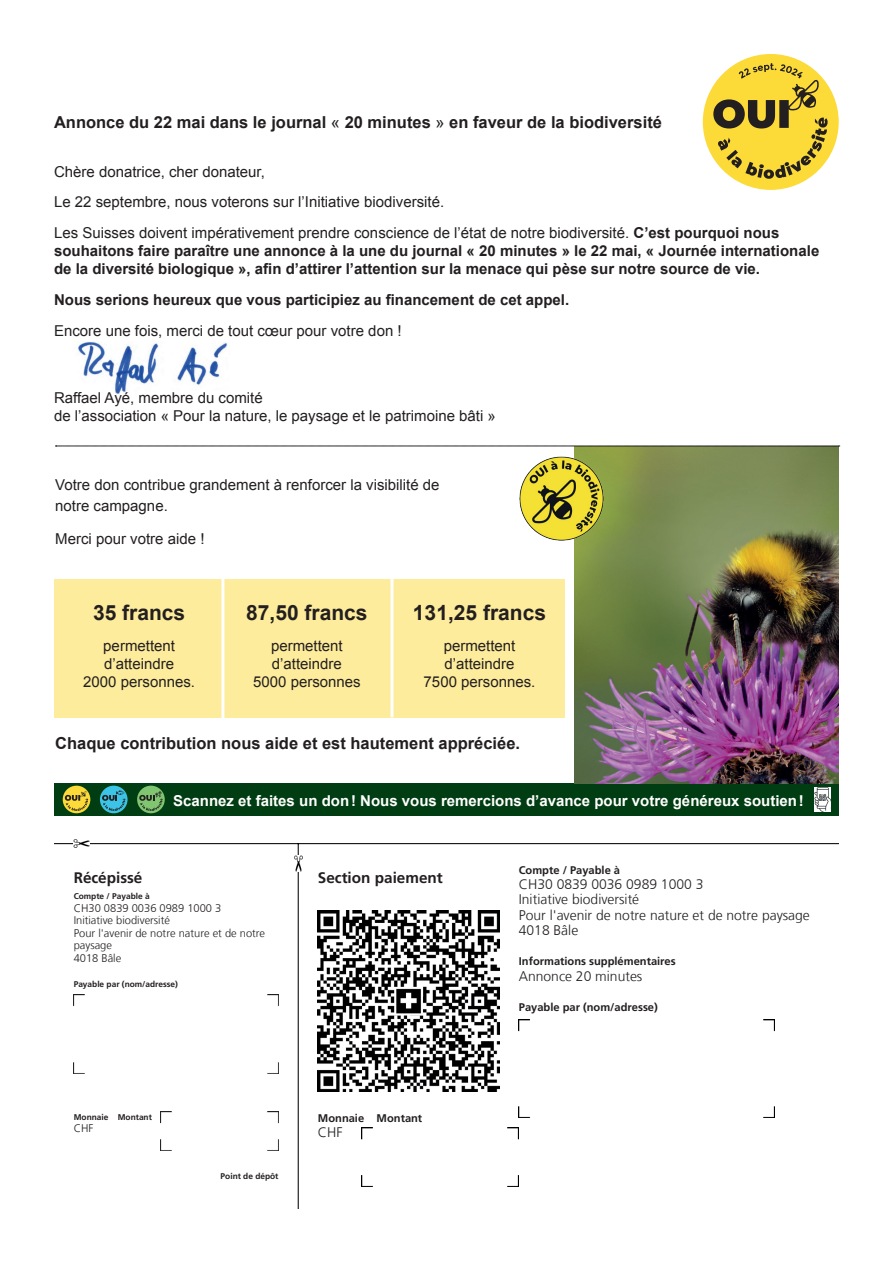
<style>
.page{position:relative;width:893px;height:1263px;background:#fff}
.page>*{position:absolute;margin:0;border:0;box-sizing:border-box;transform-origin:0 0}
.t1{font:700 21px "Arial";color:#231f20}
.t2{font:700 16.5px "Arial";color:#231f20}
.t3{font:700 15.3px "Frutiger";color:#231f20}
.t4{font:15px/18px "Arial";color:#231f20}
.t5{font:700 15px/18px "Arial";color:#231f20}
.t6{font:700 15px "Arial";color:#fff}
.t7{font:300 13.95px/15.3px "Frutiger";color:#231f20}
.t8{font:300 11.1px/12.5px "Frutiger";color:#231f20}
.t9{font:700 11.1px "Frutiger";color:#231f20}
.t10{font:700 8.4px "Frutiger";color:#231f20}
.s1{font-weight:400}
.s2{font-weight:700}
</style>
<div class="page">
<img style="left:78px;top:342px;width:150px;height:52px">
<div style="left:54px;top:783px;width:785px;height:33px;background:#003d12"></div>
<div style="left:137px;top:786px;width:28px;height:27px;background:#80c671;border-radius:50%"></div>
<svg style="left:139px;top:791px;width:24px;height:20px"></svg>
<img style="left:814px;top:787px;width:17px;height:25px">
<img style="left:574px;top:447px;width:265px;height:336px">
<img style="left:519px;top:455px;width:86px;height:86px">
<svg style="left:55px;top:446px;width:785px;height:1px"></svg>
<div style="left:63px;top:786px;width:27px;height:27px;background:#fcda37;border-radius:50%"></div>
<svg style="left:65px;top:791px;width:23px;height:20px"></svg>
<div style="left:100px;top:786px;width:28px;height:27px;background:#3bc4e6;border-radius:50%"></div>
<svg style="left:102px;top:790px;width:23px;height:21px"></svg>
<div style="left:54px;top:579px;width:511px;height:138px;background:#fdec9b"></div>
<hr style="left:221px;top:578px;width:3px;height:142px;background:#fff">
<hr style="left:390px;top:579px;width:3px;height:138px;background:#fff">
<div style="left:703px;top:54px;width:136px;height:136px;background:#fcda37;border-radius:50%"></div>
<svg style="left:713px;top:63px;width:115px;height:116px"></svg>
<img style="left:74px;top:995px;width:205px;height:78px">
<img style="left:160px;top:1111px;width:119px;height:40px">
<img style="left:318px;top:910px;width:181px;height:182px">
<img style="left:361px;top:1127px;width:158px;height:59px">
<img style="left:519px;top:1019px;width:256px;height:99px">
<hr style="left:298px;top:844px;width:1px;height:365px;background:#000001">
<hr style="left:54px;top:843px;width:785px;height:1px;background:#000001">
<img style="left:74px;top:840px;width:15px;height:7px">
<img style="left:294px;top:855px;width:8px;height:16px">
<p class="t2" style="left:54px;top:112px;width:609px">Annonce du 22 mai dans le journal <span class="s1">«</span> 20 minutes <span class="s1">»</span> en faveur de la biodiversité</p>
<p class="t4" style="left:54px;top:156px;width:727px;line-height:30.8px">Chère donatrice, cher donateur,<br>Le 22 septembre, nous voterons sur l’Initiative biodiversité.<br>Les Suisses doivent impérativement prendre conscience de l’état de notre biodiversité. <span class="s2">C’est pourquoi nous</span></p>
<p class="t5" style="left:54px;top:242px;width:767px">souhaitons faire paraître une annonce à la une du journal « 20 minutes » le 22 mai, « Journée internationale de la diversité biologique », afin d’attirer l’attention sur la menace qui pèse sur notre source de vie.</p>
<p class="t5" style="left:54px;top:291px;width:517px">Nous serions heureux que vous participiez au financement de cet appel.</p>
<p class="t4" style="left:54px;top:321px;width:349px">Encore une fois, merci de tout cœur pour votre don !</p>
<p class="t4" style="left:54px;top:388px;width:443px">Raffael Ayé, membre du comité<br>de l’association « Pour la nature, le paysage et le patrimoine bâti »</p>
<p class="t4" style="left:55px;top:474px;width:386px;line-height:21px">Votre don contribue grandement à renforcer la visibilité de notre campagne.</p>
<p class="t4" style="left:55px;top:530px;width:151px">Merci pour votre aide !</p>
<h1 class="t1" style="left:93px;top:599px;width:94px">35 francs</h1>
<p class="t4" style="left:83px;top:637px;width:113px;text-align:center">permettent d’atteindre<br>2000 personnes.</p>
<h1 class="t1" style="left:246px;top:599px;width:123px">87,50 francs</h1>
<p class="t4" style="left:253px;top:637px;width:109px;text-align:center">permettent d’atteindre<br>5000 personnes</p>
<h1 class="t1" style="left:413px;top:599px;width:135px">131,25 francs</h1>
<p class="t4" style="left:424px;top:637px;width:113px;text-align:center">permettent d’atteindre<br>7500 personnes.</p>
<p class="t2" style="left:55px;top:733px;width:466px">Chaque contribution nous aide et est hautement appréciée.</p>
<p class="t6" style="left:173px;top:790px;width:632px">Scannez et faites un don! Nous vous remercions d’avance pour votre généreux soutien!</p>
<p class="t3" style="left:74px;top:869px;width:70px">Récépissé</p>
<p class="t10" style="left:74px;top:891px;width:77px">Compte / Payable à</p>
<p class="t8" style="left:74px;top:902px;width:193px">CH30 0839 0036 0989 1000 3<br>Initiative biodiversité<br>Pour l'avenir de notre nature et de notre paysage<br>4018 Bâle</p>
<p class="t10" style="left:74px;top:979px;width:106px">Payable par (nom/adresse)</p>
<p class="t3" style="left:318px;top:869px;width:126px">Section paiement</p>
<p class="t10" style="left:74px;top:1112px;width:80px">Monnaie Montant</p>
<p class="t8" style="left:74px;top:1122px;width:21px">CHF</p>
<p class="t10" style="left:221px;top:1171px;width:59px">Point de dépôt</p>
<p class="t9" style="left:318px;top:1111px;width:106px">Monnaie Montant</p>
<p class="t7" style="left:318px;top:1125px;width:26px">CHF</p>
<p class="t9" style="left:519px;top:863px;width:103px">Compte / Payable à</p>
<p class="t7" style="left:519px;top:877px;width:293px">CH30 0839 0036 0989 1000 3<br>Initiative biodiversité<br>Pour l'avenir de notre nature et de notre paysage<br>4018 Bâle</p>
<p class="t9" style="left:519px;top:955px;width:158px">Informations supplémentaires</p>
<p class="t7" style="left:519px;top:968px;width:125px">Annonce 20 minutes</p>
<p class="t9" style="left:519px;top:1001px;width:140px">Payable par (nom/adresse)</p>
</div>
